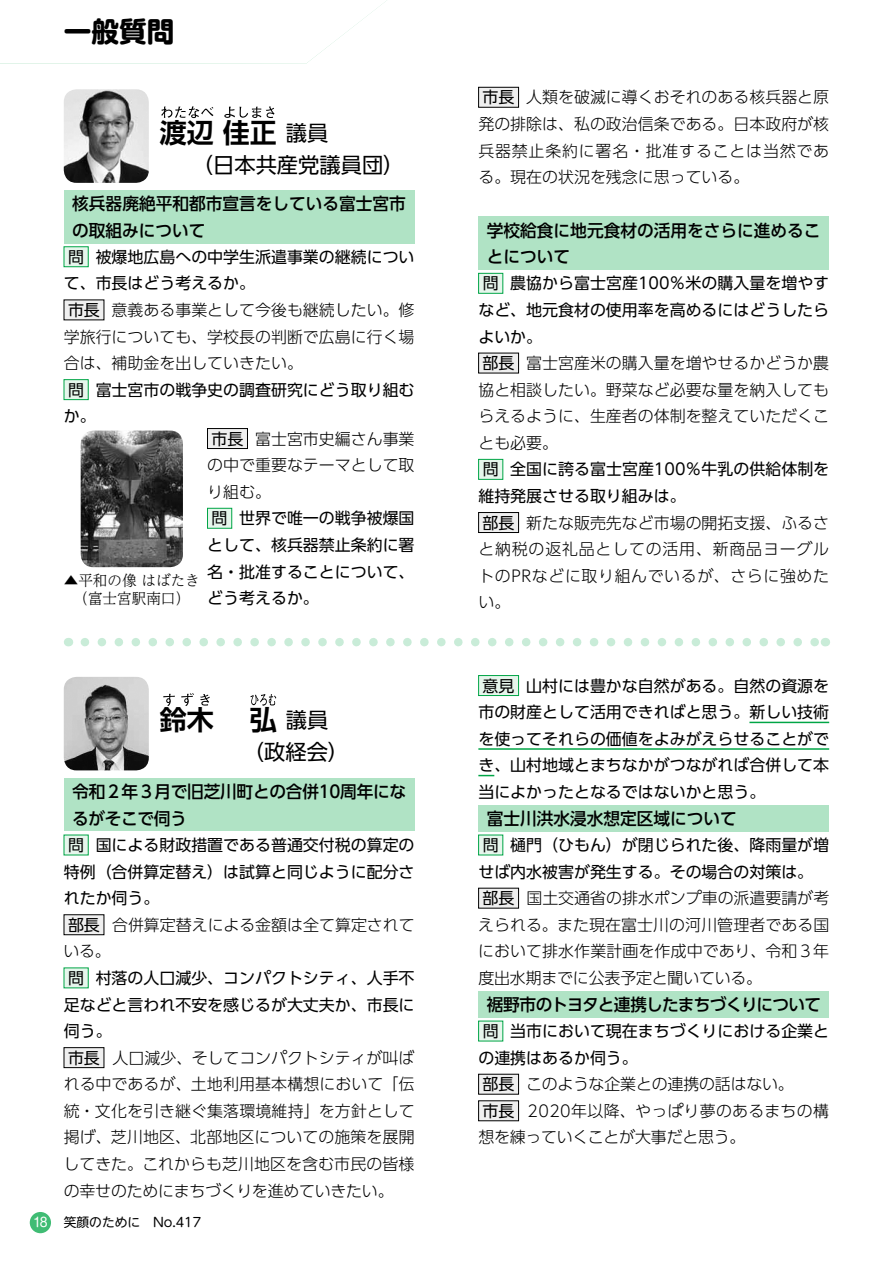
<style>
.page{position:relative;width:893px;height:1263px;background:#fff}
.page>*{position:absolute;margin:0;border:0;box-sizing:border-box;transform-origin:0 0}
.t1{font:700 27.6px "UD Shin M Go Pro";color:#000}
.t2{font:700 27px "UD Shin Go Pro De";color:#000}
.t3{font:21.3px "UD Shin Go Pro";color:#000}
.t4{font:500 16.95px/26.5px "UD Shin Go Pro";color:#000}
.t5{font:500 16.95px "UD Shin Go Pro";letter-spacing:-.04em;color:#000}
.t6{font:300 15.9px/26.5px "UD Shin Go Pro";color:#000;text-align:justify}
.t7{font:15.9px/26.5px "UD Shin Go Pro";color:#000}
.t8{font:300 14.85px/18px "UD Reimin Pro";color:#000;text-align:center}
.t9{font:12.75px "UD Shin M Go Pro";color:#000}
.t10{font:12.75px "Shin M Go Pr 6";color:#fff}
.s1{font-family:"UD Shin Go Pro";font-weight:400;font-size:21.3px}
.s2{font-weight:300}
</style>
<div class="page">
<div style="left:30px;top:1212px;width:21px;height:21px;background:#40bc74;border-radius:50%"></div>
<svg style="left:0;top:0;width:387px;height:64px"></svg>
<div style="left:64px;top:190px;width:351px;height:54px;background:#b0e3c5"></div>
<div style="left:64px;top:779px;width:351px;height:52px;background:#b0e3c5"></div>
<div style="left:478px;top:217px;width:351px;height:53px;background:#b0e3c5"></div>
<div style="left:478px;top:805px;width:351px;height:27px;background:#b0e3c5"></div>
<div style="left:478px;top:991px;width:351px;height:27px;background:#b0e3c5"></div>
<div style="left:479px;top:87px;width:40px;height:20px;background:#efefef"></div>
<div style="left:478px;top:87px;width:41px;height:20px;border:1px solid #000"></div>
<div style="left:479px;top:273px;width:24px;height:20px;background:#e6f6ec"></div>
<div style="left:478px;top:273px;width:25px;height:20px;border:1px solid #00a546"></div>
<div style="left:479px;top:353px;width:40px;height:20px;background:#efefef"></div>
<div style="left:478px;top:353px;width:41px;height:20px;border:1px solid #000"></div>
<div style="left:479px;top:459px;width:24px;height:20px;background:#e6f6ec"></div>
<div style="left:478px;top:459px;width:25px;height:21px;border:1px solid #00a546"></div>
<div style="left:479px;top:512px;width:40px;height:20px;background:#efefef"></div>
<div style="left:478px;top:512px;width:41px;height:21px;border:1px solid #000"></div>
<hr style="left:749px;top:722px;width:80px;height:1px;background:#00a546">
<hr style="left:478px;top:748px;width:351px;height:2px;background:#00a546">
<svg style="left:478px;top:775px;width:16px;height:1px"></svg>
<div style="left:479px;top:675px;width:40px;height:20px;background:#e6f6ec"></div>
<div style="left:478px;top:675px;width:41px;height:21px;border:1px solid #00a546"></div>
<div style="left:479px;top:835px;width:24px;height:20px;background:#e6f6ec"></div>
<div style="left:479px;top:888px;width:40px;height:20px;background:#efefef"></div>
<div style="left:478px;top:888px;width:41px;height:20px;border:1px solid #000"></div>
<div style="left:479px;top:1021px;width:24px;height:20px;background:#e6f6ec"></div>
<div style="left:479px;top:1074px;width:40px;height:20px;background:#efefef"></div>
<div style="left:478px;top:1074px;width:41px;height:20px;border:1px solid #000"></div>
<div style="left:479px;top:1101px;width:40px;height:20px;background:#efefef"></div>
<div style="left:478px;top:1100px;width:41px;height:21px;border:1px solid #000"></div>
<div style="left:64px;top:247px;width:24px;height:20px;background:#e6f6ec"></div>
<div style="left:64px;top:300px;width:40px;height:20px;background:#efefef"></div>
<div style="left:64px;top:380px;width:24px;height:20px;background:#e6f6ec"></div>
<div style="left:64px;top:379px;width:24px;height:21px;border:1px solid #00a546"></div>
<div style="left:64px;top:835px;width:24px;height:20px;background:#e6f6ec"></div>
<div style="left:64px;top:915px;width:40px;height:20px;background:#efefef"></div>
<div style="left:64px;top:914px;width:40px;height:21px;border:1px solid #000"></div>
<div style="left:64px;top:968px;width:24px;height:20px;background:#e6f6ec"></div>
<div style="left:64px;top:1048px;width:40px;height:19px;background:#efefef"></div>
<div style="left:64px;top:1047px;width:40px;height:21px;border:1px solid #000"></div>
<svg style="left:85px;top:638px;width:731px;height:8px"></svg>
<svg style="left:163px;top:693px;width:47px;height:13px"></svg>
<svg style="left:250px;top:694px;width:26px;height:12px"></svg>
<img style="left:64px;top:677px;width:85px;height:93px">
<svg style="left:161px;top:106px;width:52px;height:12px"></svg>
<svg style="left:224px;top:106px;width:50px;height:12px"></svg>
<img style="left:64px;top:89px;width:85px;height:94px">
<img style="left:81px;top:431px;width:102px;height:136px">
<div style="left:207px;top:428px;width:40px;height:20px;background:#efefef"></div>
<div style="left:207px;top:428px;width:41px;height:21px;border:1px solid #000"></div>
<div style="left:207px;top:508px;width:25px;height:20px;background:#e6f6ec"></div>
<div style="left:207px;top:508px;width:25px;height:20px;border:1px solid #00a546"></div>
<h1 class="t1" style="left:64px;top:9px;width:112px">一般質問</h1>
<h2 class="t2" style="left:160px;top:111px;width:170px">渡辺 佳正<span class="s1">議員</span></h2>
<h3 class="t3" style="left:160px;top:148px;width:246px">　　（日本共産党議員団）</h3>
<p class="t4" style="left:72px;top:190px;width:335px">核兵器廃絶平和都市宣言をしている富士宮市の取組みについて</p>
<p class="t7" style="left:64px;top:243px;width:352px"><span class="s2">　　</span>被爆地広島への中学生派遣事業の継続について、市長はどう考えるか。</p>
<p class="t6" style="left:64px;top:296px;width:352px">　　　意義ある事業として今後も継続したい。修学旅行についても、学校長の判断で広島に行く場合は、補助金を出していきたい。</p>
<p class="t7" style="left:64px;top:376px;width:352px">　　富士宮市の戦争史の調査研究にどう取り組むか。</p>
<p class="t7" style="left:68px;top:243px;width:17px">問</p>
<p class="t7" style="left:68px;top:296px;width:33px">市長</p>
<p class="t7" style="left:68px;top:376px;width:17px">問</p>
<p class="t8" style="left:64px;top:571px;width:138px">▲平和の像 はばたき（富士宮駅南口）</p>
<p class="t7" style="left:207px;top:425px;width:209px"><span class="s2">　　　富士宮市史編さん事業の中で重要なテーマとして取り組む。<br>　　</span>世界で唯一の戦争被爆国として、核兵器禁止条約に署名・批准することについて、どう考えるか。</p>
<p class="t7" style="left:212px;top:425px;width:33px">市長</p>
<p class="t7" style="left:212px;top:504px;width:17px">問</p>
<h2 class="t2" style="left:160px;top:698px;width:170px">鈴木　 弘<span class="s1">議員</span></h2>
<h3 class="t3" style="left:243px;top:735px;width:108px">（政経会）</h3>
<p class="t4" style="left:72px;top:778px;width:335px">令和２年３月で旧芝川町との合併10周年になるがそこで伺う</p>
<p class="t7" style="left:64px;top:831px;width:352px;text-align:justify"><span class="s2">　　</span>国による財政措置である普通交付税の算定の特例（合併算定替え）は試算と同じように配分されたか伺う。</p>
<p class="t7" style="left:64px;top:911px;width:353px"><span class="s2">　　 合併算定替えによる金額は全て算定されている。<br>　　</span>村落の人口減少、コンパクトシティ、人手不足などと言われ不安を感じるが大丈夫か、市長に伺う。</p>
<p class="t6" style="left:63px;top:1044px;width:353px">　　 人口減少、そしてコンパクトシティが叫ばれる中であるが、土地利用基本構想において「伝統・文化を引き継ぐ集落環境維持」を方針として掲げ、芝川地区、北部地区についての施策を展開してきた。これからも芝川地区を含む市民の皆様の幸せのためにまちづくりを進めていきたい。</p>
<p class="t7" style="left:68px;top:831px;width:17px">問</p>
<p class="t7" style="left:68px;top:911px;width:33px">部長</p>
<p class="t7" style="left:68px;top:964px;width:17px">問</p>
<p class="t7" style="left:68px;top:1044px;width:33px">市長</p>
<p class="t10" style="left:33px;top:1212px;width:16px">18</p>
<p class="t9" style="left:64px;top:1212px;width:139px">笑顔のために　No.417</p>
<p class="t7" style="left:483px;top:84px;width:33px">市長</p>
<p class="t6" style="left:478px;top:83px;width:352px">　　　人類を破滅に導くおそれのある核兵器と原発の排除は、私の政治信条である。日本政府が核兵器禁止条約に署名・批准することは当然である。現在の状況を残念に思っている。</p>
<p class="t4" style="left:487px;top:216px;width:335px">学校給食に地元食材の活用をさらに進めることについて</p>
<p class="t7" style="left:478px;top:270px;width:352px;text-align:justify;text-indent:32px">農協から富士宮産100％米の購入量を増やすなど、地元食材の使用率を高めるにはどうしたらよいか。</p>
<p class="t6" style="left:478px;top:349px;width:352px">　　　富士宮産米の購入量を増やせるかどうか農協と相談したい。野菜など必要な量を納入してもらえるように、生産者の体制を整えていただくことも必要。</p>
<p class="t7" style="left:478px;top:456px;width:352px;text-indent:32px">全国に誇る富士宮産100％牛乳の供給体制を維持発展させる取り組みは。</p>
<p class="t6" style="left:478px;top:509px;width:352px">　　　新たな販売先など市場の開拓支援、ふるさと納税の返礼品としての活用、新商品ヨーグルトのPRなどに取り組んでいるが、さらに強めたい。</p>
<p class="t7" style="left:483px;top:270px;width:17px">問</p>
<p class="t7" style="left:483px;top:349px;width:33px">部長</p>
<p class="t7" style="left:483px;top:456px;width:17px">問</p>
<p class="t7" style="left:483px;top:509px;width:33px">部長</p>
<p class="t7" style="left:478px;top:672px;width:352px;text-align:justify"><span class="s2">　　　</span>山村には豊かな自然がある。自然の資源を市の財産として活用できればと思う。新しい技術を使ってそれらの価値をよみがえらせることができ、山村地域とまちなかがつながれば合併して本当によかったとなるではないかと思う。</p>
<p class="t4" style="left:487px;top:805px;width:252px">富士川洪水浸水想定区域について</p>
<p class="t7" style="left:478px;top:831px;width:352px"><span class="s2">　　</span>樋門（ひもん）が閉じられた後、降雨量が増せば内水被害が発生する。その場合の対策は。</p>
<p class="t6" style="left:478px;top:884px;width:353px">　　　国土交通省の排水ポンプ車の派遣要請が考えられる。また現在富士川の河川管理者である国において排水作業計画を作成中であり、令和３年度出水期までに公表予定と聞いている。</p>
<p class="t5" style="left:487px;top:991px;width:336px">裾野市のトヨタと連携したまちづくりについて</p>
<p class="t7" style="left:478px;top:1017px;width:352px"><span class="s2">　　</span>当市において現在まちづくりにおける企業との連携はあるか伺う。</p>
<p class="t6" style="left:478px;top:1070px;width:352px;text-align:left">　　　このような企業との連携の話はない。<br>　　 2020年以降、やっぱり夢のあるまちの構想を練っていくことが大事だと思う。</p>
<p class="t7" style="left:483px;top:672px;width:33px">意見</p>
<p class="t7" style="left:483px;top:831px;width:17px">問</p>
<p class="t7" style="left:483px;top:884px;width:33px">部長</p>
<p class="t7" style="left:483px;top:1017px;width:17px">問</p>
<p class="t7" style="left:483px;top:1070px;width:33px">部長市長</p>
</div>
